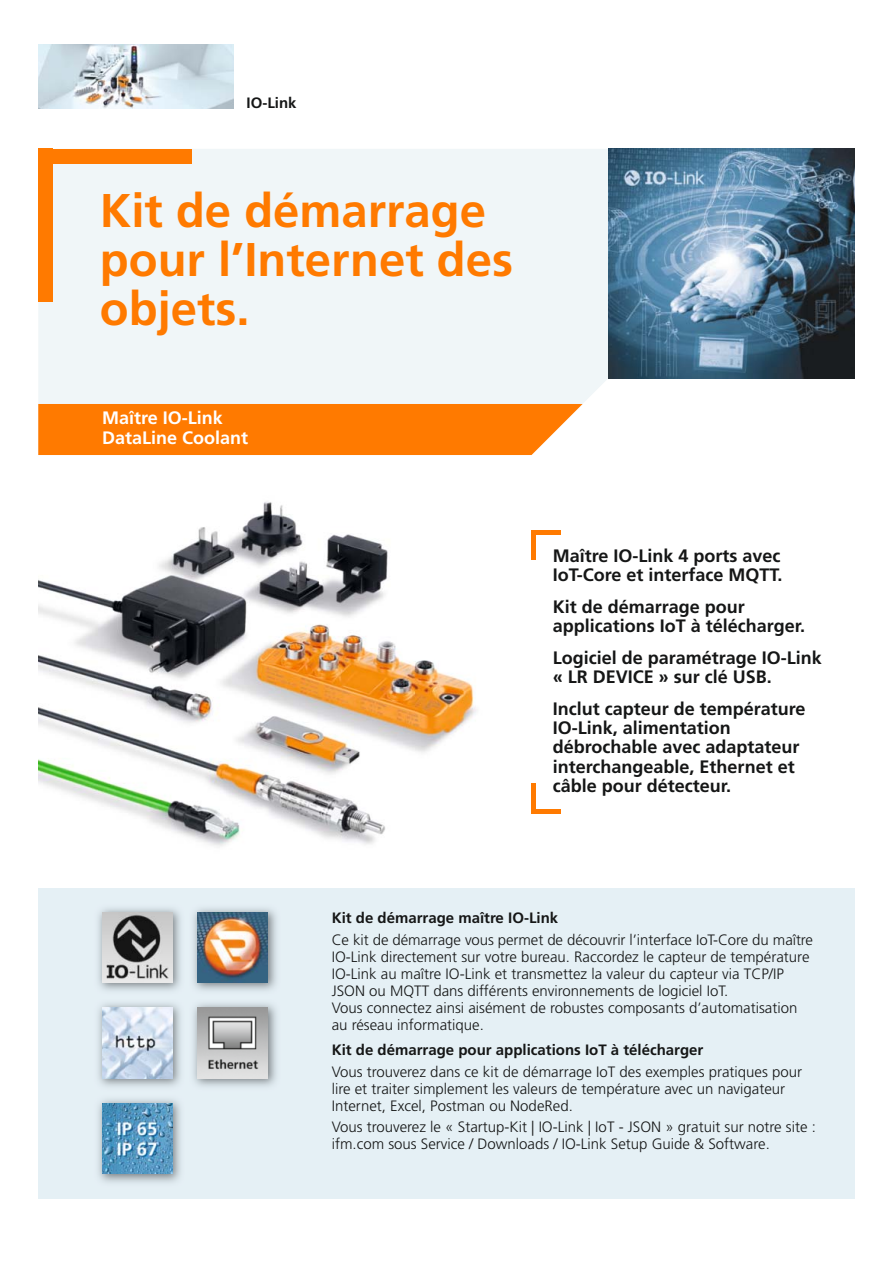
<style>
.page{position:relative;width:893px;height:1263px;background:#fff}
.page>*{position:absolute;margin:0;border:0;box-sizing:border-box;transform-origin:0 0}
.t1{font:700 47.25px/48.9px "Frutiger LT Com";color:#ff7a00}
.t2{font:700 18px/19.2px "Frutiger LT Com";color:#151616}
.t3{font:700 18px/19.2px "Frutiger LT Com";color:#fff}
.t4{font:300 15px/17px "Frutiger LT Com";color:#151616}
.t5{font:700 15px "Frutiger LT Com";color:#151616}
</style>
<div class="page">
<img style="left:38px;top:502px;width:468px;height:387px">
<div style="left:38px;top:889px;width:817px;height:310px;background:#e5f0f5"></div>
<div style="left:38px;top:149px;width:570px;height:255px;background:#f0f6f8"></div>
<img style="left:608px;top:149px;width:247px;height:229px">
<div style="left:38px;top:404px;width:545px;height:51px;background:#ff7a00"></div>
<div style="left:38px;top:149px;width:153px;height:15px;background:#ff7a00"></div>
<div style="left:38px;top:149px;width:15px;height:153px;background:#ff7a00"></div>
<img style="left:98px;top:908px;width:179px;height:83px">
<img style="left:102px;top:912px;width:70px;height:70px">
<img style="left:188px;top:908px;width:1px;height:83px">
<img style="left:198px;top:912px;width:70px;height:70px">
<img style="left:98px;top:1003px;width:83px;height:180px">
<img style="left:102px;top:1008px;width:70px;height:70px">
<img style="left:98px;top:1093px;width:83px;height:1px">
<img style="left:102px;top:1103px;width:70px;height:71px">
<img style="left:193px;top:1003px;width:84px;height:84px">
<img style="left:198px;top:1008px;width:70px;height:70px">
<div style="left:531px;top:530px;width:30px;height:5px;background:#ff7a00"></div>
<div style="left:531px;top:530px;width:5px;height:30px;background:#ff7a00"></div>
<hr style="left:531px;top:809px;width:30px;height:4px;background:#ff7a00">
<div style="left:531px;top:783px;width:5px;height:30px;background:#ff7a00"></div>
<img style="left:38px;top:45px;width:196px;height:63px">
<p class="t5" style="left:247px;top:97px;width:52px">IO-Link</p>
<h1 class="t1" style="left:100px;top:190px;width:415px">Kit de démarrage pour l’Internet des objets.</h1>
<p class="t3" style="left:102px;top:410px;width:148px">Maître IO-Link<br>DataLine Coolant</p>
<p class="t2" style="left:553px;top:548px;width:231px">Maître IO-Link 4 ports avec<br>IoT-Core et interface MQTT.</p>
<p class="t2" style="left:553px;top:599px;width:254px">Kit de démarrage pour applications IoT à télécharger.</p>
<p class="t2" style="left:553px;top:650px;width:271px">Logiciel de paramétrage IO-Link « LR DEVICE » sur clé USB.</p>
<p class="t2" style="left:553px;top:701px;width:254px">Inclut capteur de température<br>IO-Link, alimentation débrochable avec adaptateur interchangeable, Ethernet et câble pour détecteur.</p>
<p class="t5" style="left:332px;top:912px;width:228px">Kit de démarrage maître IO-Link</p>
<p class="t4" style="left:332px;top:932px;width:483px">Ce kit de démarrage vous permet de découvrir l’interface IoT-Core du maître IO-Link directement sur votre bureau. Raccordez le capteur de température IO-Link au maître IO-Link et transmettez la valeur du capteur via TCP/IP JSON ou MQTT dans différents environnements de logiciel IoT.<br>Vous connectez ainsi aisément de robustes composants d’automatisation au réseau informatique.</p>
<p class="t5" style="left:332px;top:1044px;width:373px">Kit de démarrage pour applications IoT à télécharger</p>
<p class="t4" style="left:332px;top:1064px;width:472px">Vous trouverez dans ce kit de démarrage IoT des exemples pratiques pour lire et traiter simplement les valeurs de température avec un navigateur<br>Internet, Excel, Postman ou NodeRed.</p>
<p class="t4" style="left:332px;top:1119px;width:486px">Vous trouverez le « Startup-Kit | IO-Link | IoT - JSON » gratuit sur notre site : ifm.com sous Service / Downloads / IO-Link Setup Guide &amp; Software.</p>
</div>
